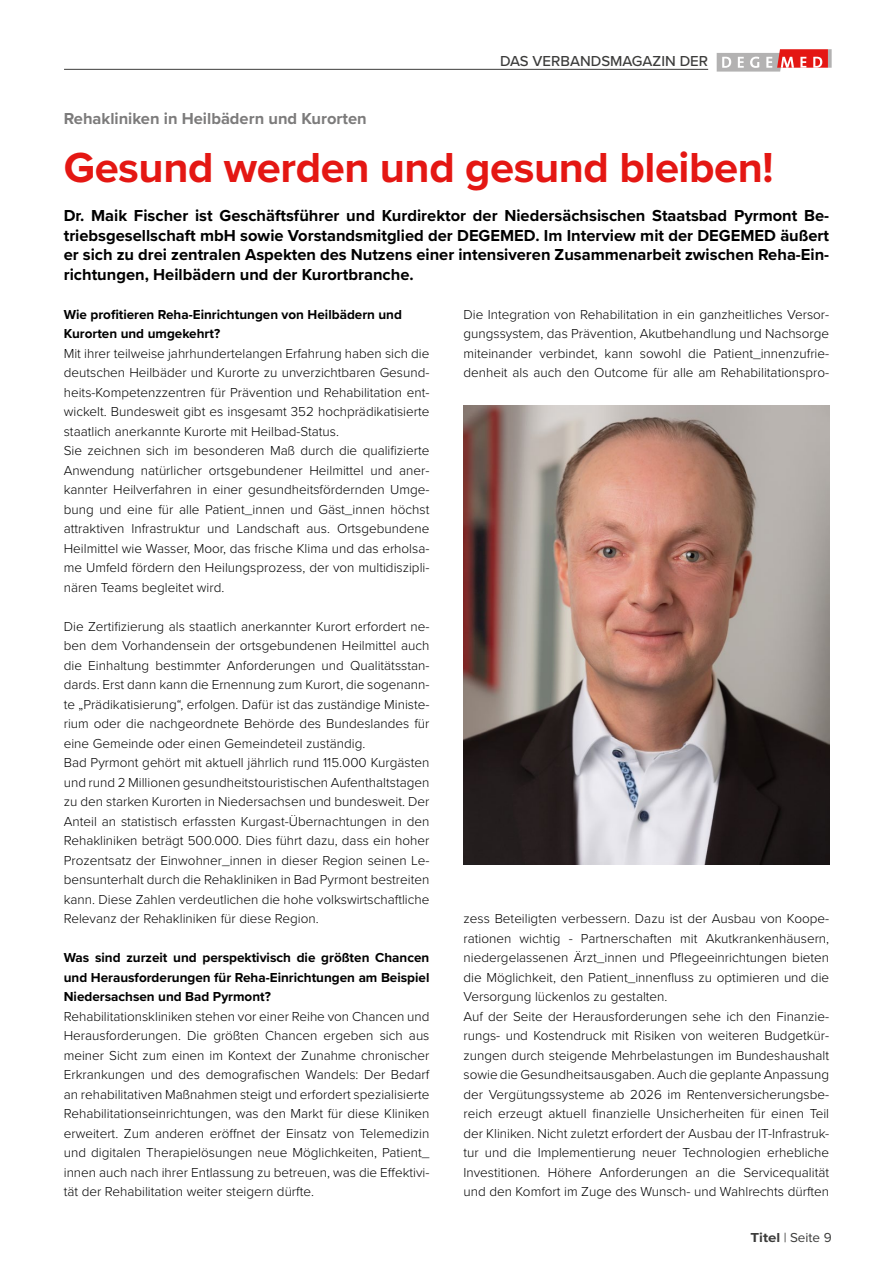
<style>
.page{position:relative;width:893px;height:1263px;background:#fff}
.page>*{position:absolute;margin:0;border:0;box-sizing:border-box;transform-origin:0 0}
.INHALT_Headline{font:700 43.5px "Proxima Nova";letter-spacing:-.01em;color:#e41713}
.INHALT_Einleitung{font:700 16.5px/19.5px "Proxima Nova";color:#000;text-align:justify}
.INHALT_Subheadline{font:700 16.5px "Proxima Nova";color:#7c7b7b}
.t1{font:500 15px "Proxima Nova";color:#3c3c3b}
.INHALT_Grundtext{font:300 13.5px/19.5px "Proxima Nova";color:#000;text-align:justify}
.INHALT_Grundtext-2{font:700 13.5px/19.5px "Proxima Nova";color:#000;text-align:justify}
.INHALT_Überschrift_im_Text{font:700 13.5px/19.5px "Proxima Nova";color:#000}
.t2{font:13.5px "Proxima Nova";color:#3c3c3b}
.s1{font-weight:700}
</style>
<div class="page">
<hr style="left:64px;top:69px;width:644px;height:1px;background:#3c3c3b">
<svg style="left:828px;top:49px;width:4px;height:19px"></svg>
<svg style="left:717px;top:49px;width:111px;height:23px"></svg>
<img style="left:463px;top:406px;width:366px;height:458px">
<p class="t1" style="left:500px;top:52px;width:210px">DAS VERBANDSMAGAZIN DER</p>
<p class="INHALT_Subheadline" style="left:64px;top:106px;width:305px">Rehakliniken in Heilbädern und Kurorten</p>
<p class="INHALT_Headline" style="left:64px;top:135px;width:711px">Gesund werden und gesund bleiben!</p>
<p class="INHALT_Einleitung" style="left:64px;top:206px;width:767px">Dr. Maik Fischer ist Geschäftsführer und Kurdirektor der Niedersächsischen Staatsbad Pyrmont Be&shy;triebsgesellschaft mbH sowie Vorstandsmitglied der DEGEMED. Im Interview mit der DEGEMED äußert er sich zu drei zentralen Aspekten des Nutzens einer intensiveren Zusammenarbeit zwischen Reha-Ein&shy;richtungen, Heilbädern und der Kurortbranche.</p>
<p class="INHALT_Überschrift_im_Text" style="left:64px;top:304px;width:340px">Wie profitieren Reha-Einrichtungen von Heilbädern und<br>Kurorten und umgekehrt?</p>
<p class="INHALT_Grundtext" style="left:64px;top:343px;width:367px">Mit ihrer teilweise jahrhundertelangen Erfahrung haben sich die deutschen Heilbäder und Kurorte zu unverzichtbaren Gesund&shy;heits-Kompetenzzentren für Prävention und Rehabilitation ent&shy;wickelt. Bundesweit gibt es insgesamt 352 hochprädikatisierte staatlich anerkannte Kurorte mit Heilbad-Status.</p>
<p class="INHALT_Grundtext" style="left:64px;top:440px;width:367px">Sie zeichnen sich im besonderen Maß durch die qualifizierte Anwendung natürlicher ortsgebundener Heilmittel und aner&shy;kannter Heilverfahren in einer gesundheitsfördernden Umge&shy;bung und eine für alle Patient_innen und Gäst_innen höchst attraktiven Infrastruktur und Landschaft aus. Ortsgebundene Heilmittel wie Wasser, Moor, das frische Klima und das erholsa&shy;me Umfeld fördern den Heilungsprozess, der von multidiszipli&shy;nären Teams begleitet wird.</p>
<p class="INHALT_Grundtext" style="left:64px;top:616px;width:367px">Die Zertifizierung als staatlich anerkannter Kurort erfordert ne&shy;ben dem Vorhandensein der ortsgebundenen Heilmittel auch die Einhaltung bestimmter Anforderungen und Qualitätsstan&shy;dards. Erst dann kann die Ernennung zum Kurort, die sogenann&shy;te „Prädikatisierung“, erfolgen. Dafür ist das zuständige Ministe&shy;rium oder die nachgeordnete Behörde des Bundeslandes für eine Gemeinde oder einen Gemeindeteil zuständig.</p>
<p class="INHALT_Grundtext" style="left:64px;top:752px;width:367px">Bad Pyrmont gehört mit aktuell jährlich rund 115.000 Kurgästen und rund 2 Millionen gesundheitstouristischen Aufenthaltstagen zu den starken Kurorten in Niedersachsen und bundesweit. Der Anteil an statistisch erfassten Kurgast-Übernachtungen in den Rehakliniken beträgt 500.000. Dies führt dazu, dass ein hoher Prozentsatz der Einwohner_innen in dieser Region seinen Le&shy;bensunterhalt durch die Rehakliniken in Bad Pyrmont bestreiten kann. Diese Zahlen verdeutlichen die hohe volkswirtschaftliche Relevanz der Rehakliniken für diese Region.</p>
<p class="INHALT_Grundtext-2" style="left:64px;top:948px;width:367px">Was sind zurzeit und perspektivisch die größten Chancen und Herausforderungen für Reha-Einrichtungen am Beispiel Niedersachsen und Bad Pyrmont?</p>
<p class="INHALT_Grundtext" style="left:64px;top:1006px;width:367px">Rehabilitationskliniken stehen vor einer Reihe von Chancen und Herausforderungen. Die größten Chancen ergeben sich aus meiner Sicht zum einen im Kontext der Zunahme chronischer Erkrankungen und des demografischen Wandels: Der Bedarf an rehabilitativen Maßnahmen steigt und erfordert spezialisierte Rehabilitationseinrichtungen, was den Markt für diese Kliniken erweitert. Zum anderen eröffnet der Einsatz von Telemedizin und digitalen Therapielösungen neue Möglichkeiten, Patient_ innen auch nach ihrer Entlassung zu betreuen, was die Effektivi&shy;tät der Rehabilitation weiter steigern dürfte.</p>
<p class="INHALT_Grundtext" style="left:463px;top:304px;width:367px">Die Integration von Rehabilitation in ein ganzheitliches Versor&shy;gungssystem, das Prävention, Akutbehandlung und Nachsorge miteinander verbindet, kann sowohl die Patient_innenzufrie&shy;denheit als auch den Outcome für alle am Rehabilitationspro-</p>
<p class="INHALT_Grundtext" style="left:463px;top:908px;width:367px">zess Beteiligten verbessern. Dazu ist der Ausbau von Koope&shy;rationen wichtig - Partnerschaften mit Akutkrankenhäusern, niedergelassenen Ärzt_innen und Pflegeeinrichtungen bieten die Möglichkeit, den Patient_innenfluss zu optimieren und die Versorgung lückenlos zu gestalten.</p>
<p class="INHALT_Grundtext" style="left:463px;top:1006px;width:367px">Auf der Seite der Herausforderungen sehe ich den Finanzie&shy;rungs- und Kostendruck mit Risiken von weiteren Budgetkür&shy;zungen durch steigende Mehrbelastungen im Bundeshaushalt sowie die Gesundheitsausgaben. Auch die geplante Anpassung der Vergütungssysteme ab 2026 im Rentenversicherungsbe&shy;reich erzeugt aktuell finanzielle Unsicherheiten für einen Teil der Kliniken. Nicht zuletzt erfordert der Ausbau der IT-Infrastruk&shy;tur und die Implementierung neuer Technologien erhebliche Investitionen. Höhere Anforderungen an die Servicequalität und den Komfort im Zuge des Wunsch- und Wahlrechts dürften</p>
<p class="t2" style="left:750px;top:1229px;width:83px"><span class="s1">Titel</span> | Seite 9</p>
</div>
